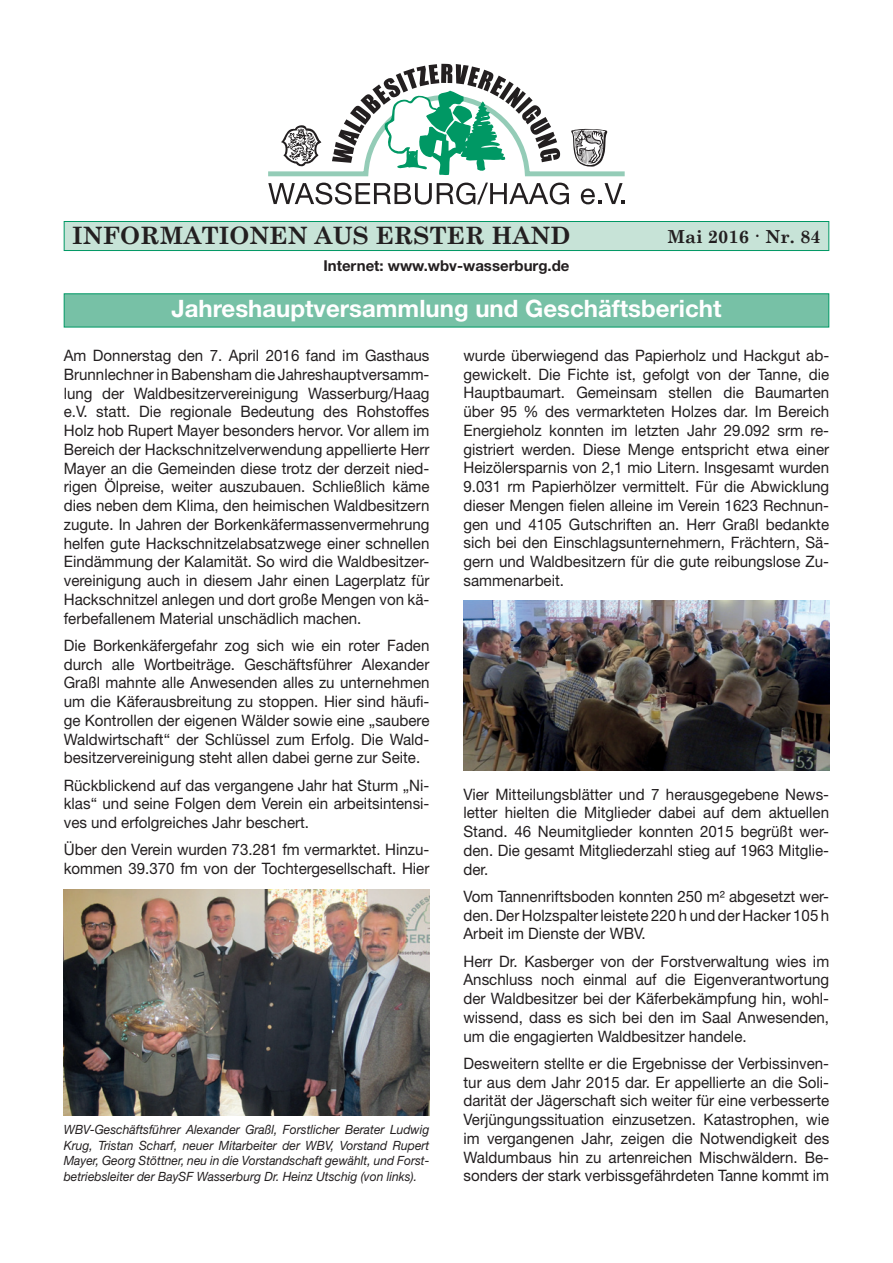
<style>
.page{position:relative;width:893px;height:1263px;background:#fff}
.page>*{position:absolute;margin:0;border:0;box-sizing:border-box;transform-origin:0 0}
.t1{font:700 24px "Helvetica Neue";color:#fff}
.t2{font:700 24px "Century Schoolbook";color:#231f20}
.t3{font:700 18px "Century Schoolbook";color:#231f20}
.t4{font:15.75px/18.8px "Helvetica Neue";color:#231f20;text-align:justify;scale:.96 1}
.t5{font:700 15px "Helvetica Neue";color:#231f20}
.t6{font:italic 12.75px/15.8px "Helvetica Neue";color:#231f20;text-align:justify;scale:.95 1}
</style>
<div class="page">
<svg style="left:268px;top:64px;width:357px;height:141px"></svg>
<div style="left:64px;top:221px;width:765px;height:30px;background:#c7e3d7;border:1px solid #009864"></div>
<div style="left:64px;top:293px;width:765px;height:34px;background:#77c1a6"></div>
<img style="left:64px;top:890px;width:365px;height:225px">
<img style="left:463px;top:601px;width:366px;height:170px">
<h1 class="t2" style="left:72px;top:221px;width:500px">INFORMATIONEN AUS ERSTER HAND</h1>
<p class="t3" style="left:667px;top:226px;width:155px">MAI 2016 · NR. 84</p>
<p class="t5" style="left:323px;top:256px;width:248px">Internet: www.wbv-wasserburg.de</p>
<h1 class="t1" style="left:171px;top:294px;width:552px">Jahreshauptversammlung und Geschäftsbericht</h1>
<p class="t4" style="left:64px;top:346px;width:382px">Am Donnerstag den 7. April 2016 fand im Gasthaus Brunnlechner in Babensham die Jahreshauptversamm&shy;lung der Waldbesitzervereinigung Wasserburg/Haag e.V. statt. Die regionale Bedeutung des Rohstoffes Holz hob Rupert Mayer besonders hervor. Vor allem im Bereich der Hackschnitzelverwendung appellierte Herr Mayer an die Gemeinden diese trotz der derzeit nied&shy;rigen Ölpreise, weiter auszubauen. Schließlich käme dies neben dem Klima, den heimischen Waldbesitzern zugute. In Jahren der Borkenkäfermassenvermehrung helfen gute Hackschnitzelabsatzwege einer schnellen Eindämmung der Kalamität. So wird die Waldbesitzer&shy;vereinigung auch in diesem Jahr einen Lagerplatz für Hackschnitzel anlegen und dort große Mengen von kä&shy;ferbefallenem Material unschädlich machen.</p>
<p class="t4" style="left:64px;top:636px;width:382px">Die Borkenkäfergefahr zog sich wie ein roter Faden durch alle Wortbeiträge. Geschäftsführer Alexander Graßl mahnte alle Anwesenden alles zu unternehmen um die Käferausbreitung zu stoppen. Hier sind häufi&shy;ge Kontrollen der eigenen Wälder sowie eine „saubere Waldwirtschaft“ der Schlüssel zum Erfolg. Die Wald&shy;besitzervereinigung steht allen dabei gerne zur Seite.</p>
<p class="t4" style="left:64px;top:775px;width:382px">Rückblickend auf das vergangene Jahr hat Sturm „Ni&shy;klas“ und seine Folgen dem Verein ein arbeitsintensi&shy;ves und erfolgreiches Jahr beschert.</p>
<p class="t4" style="left:64px;top:840px;width:382px">Über den Verein wurden 73.281 fm vermarktet. Hinzu&shy;kommen 39.370 fm von der Tochtergesellschaft. Hier</p>
<p class="t4" style="left:463px;top:346px;width:382px">wurde überwiegend das Papierholz und Hackgut ab&shy;gewickelt. Die Fichte ist, gefolgt von der Tanne, die Hauptbaumart. Gemeinsam stellen die Baumarten über 95 % des vermarkteten Holzes dar. Im Bereich Energieholz konnten im letzten Jahr 29.092 srm re&shy;gistriert werden. Diese Menge entspricht etwa einer Heizölersparnis von 2,1 mio Litern. Insgesamt wurden 9.031 rm Papierhölzer vermittelt. Für die Abwicklung dieser Mengen fielen alleine im Verein 1623 Rechnun&shy;gen und 4105 Gutschriften an. Herr Graßl bedankte sich bei den Einschlagsunternehmern, Frächtern, Sä&shy;gern und Waldbesitzern für die gute reibungslose Zu&shy;sammenarbeit.</p>
<p class="t4" style="left:463px;top:784px;width:382px">Vier Mitteilungsblätter und 7 herausgegebene News&shy;letter hielten die Mitglieder dabei auf dem aktuellen Stand. 46 Neumitglieder konnten 2015 begrüßt wer&shy;den. Die gesamt Mitgliederzahl stieg auf 1963 Mitglie&shy;der.</p>
<p class="t4" style="left:463px;top:887px;width:382px">Vom Tannenriftsboden konnten 250 m² abgesetzt wer&shy;den. Der Holzspalter leistete 220 h und der Hacker 105 h Arbeit im Dienste der WBV.</p>
<p class="t4" style="left:463px;top:951px;width:382px">Herr Dr. Kasberger von der Forstverwaltung wies im Anschluss noch einmal auf die Eigenverantwortung der Waldbesitzer bei der Käferbekämpfung hin, wohl&shy;wissend, dass es sich bei den im Saal Anwesenden, um die engagierten Waldbesitzer handele.</p>
<p class="t4" style="left:463px;top:1054px;width:382px">Desweitern stellte er die Ergebnisse der Verbissinven&shy;tur aus dem Jahr 2015 dar. Er appellierte an die Soli&shy;darität der Jägerschaft sich weiter für eine verbesserte Verjüngungssituation einzusetzen. Katastrophen, wie im vergangenen Jahr, zeigen die Notwendigkeit des Waldumbaus hin zu artenreichen Mischwäldern. Be&shy;sonders der stark verbissgefährdeten Tanne kommt im</p>
<p class="t6" style="left:64px;top:1121px;width:386px">WBV-Geschäftsführer Alexander Graßl, Forstlicher Berater Ludwig Krug, Tristan Scharf, neuer Mitarbeiter der WBV, Vorstand Rupert Mayer, Georg Stöttner, neu in die Vorstandschaft gewählt, und Forst&shy;betriebsleiter der BaySF Wasserburg Dr. Heinz Utschig (von links).</p>
</div>
